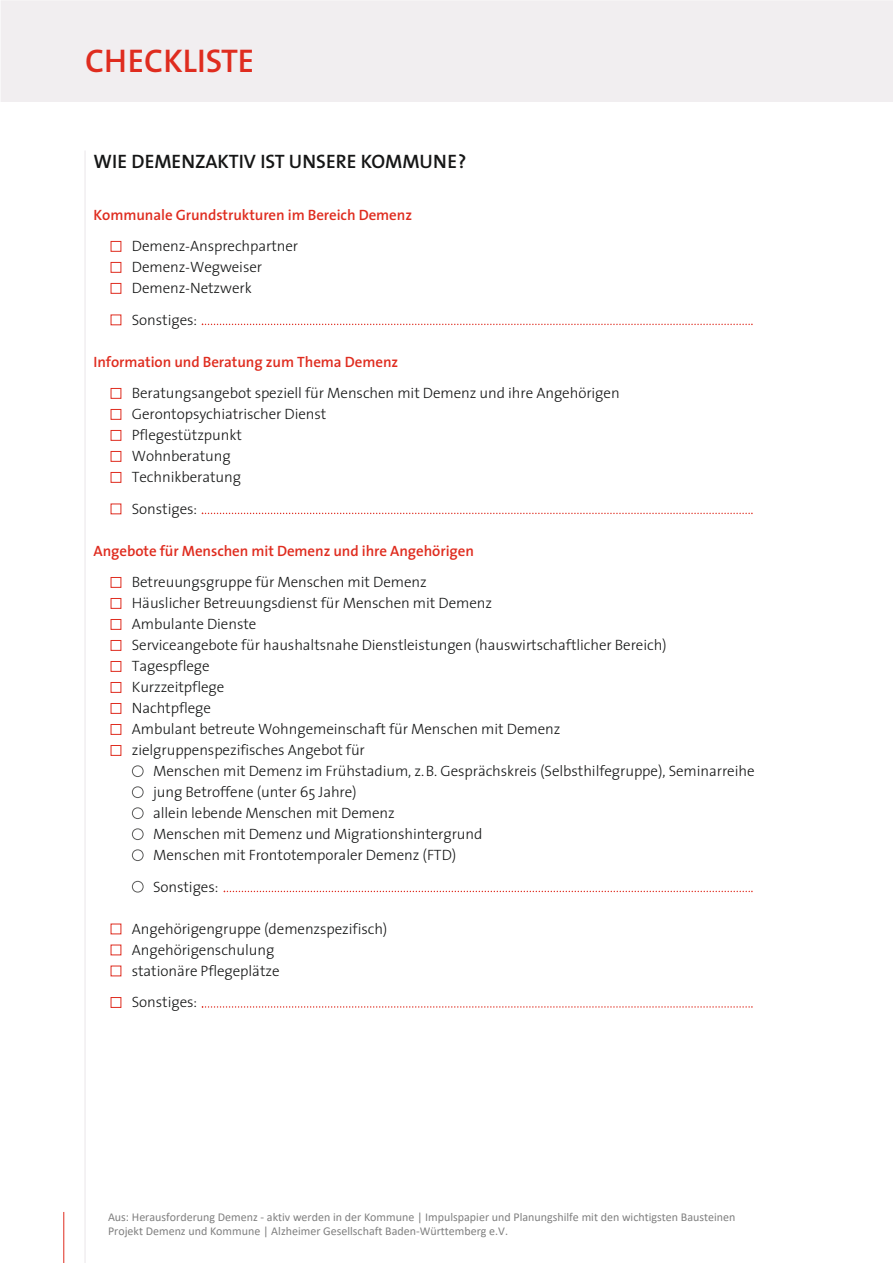
<style>
.page{position:relative;width:893px;height:1263px;background:#fff}
.page>*{position:absolute;margin:0;border:0;box-sizing:border-box;transform-origin:0 0}
.t1{font:600 33px "The Sans";color:#df2c1f}
.t2{font:600 19.5px "The Sans";color:#151616}
.t3{font:300 15px "The Sans";letter-spacing:-.005em;color:#151616}
.t4{font:600 15px "The Sans";letter-spacing:-.005em;color:#df2c1f}
.t5{font:12px/14.4px "Calibri";color:#808080}
.s1{color:#fff}
</style>
<div class="page">
<svg style="left:202px;top:324px;width:551px;height:1px"></svg>
<svg style="left:202px;top:513px;width:551px;height:1px"></svg>
<svg style="left:224px;top:891px;width:529px;height:1px"></svg>
<svg style="left:202px;top:1006px;width:551px;height:2px"></svg>
<hr style="left:63px;top:1212px;width:1px;height:51px;background:#df2c1f">
<div style="left:1px;top:0;width:892px;height:102px;background:#f1eef0"></div>
<hr style="left:84px;top:151px;width:2px;height:1112px;background:#f1eef0">
<h1 class="t1" style="left:85px;top:47px;width:171px">CHECKLISTE</h1>
<h2 class="t2" style="left:94px;top:153px;width:375px">WIE DEMENZAKTIV IST UNSERE KOMMUNE?</h2>
<p class="t4" style="left:94px;top:209px;width:320px">Kommunale Grundstrukturen im Bereich Demenz</p>
<p class="t3" style="left:111px;top:240px;width:189px"><span class="s1">■</span> Demenz-Ansprechpartner</p>
<p class="t3" style="left:111px;top:261px;width:153px"><span class="s1">■</span> Demenz-Wegweiser</p>
<p class="t3" style="left:111px;top:282px;width:143px"><span class="s1">■</span> Demenz-Netzwerk</p>
<p class="t3" style="left:111px;top:314px;width:88px"><span class="s1">■</span> Sonstiges:</p>
<p class="t4" style="left:94px;top:356px;width:306px">Information und Beratung zum Thema Demenz</p>
<p class="t3" style="left:111px;top:387px;width:511px"><span class="s1">■</span> Beratungsangebot speziell für Menschen mit Demenz und ihre Angehörigen</p>
<p class="t3" style="left:111px;top:408px;width:217px"><span class="s1">■</span> Gerontopsychiatrischer Dienst</p>
<p class="t3" style="left:111px;top:429px;width:133px"><span class="s1">■</span> Pflegestützpunkt</p>
<p class="t3" style="left:111px;top:450px;width:122px"><span class="s1">■</span> Wohnberatung</p>
<p class="t3" style="left:111px;top:471px;width:132px"><span class="s1">■</span> Technikberatung</p>
<p class="t3" style="left:111px;top:503px;width:88px"><span class="s1">■</span> Sonstiges:</p>
<p class="t4" style="left:94px;top:545px;width:382px">Angebote für Menschen mit Demenz und ihre Angehörigen</p>
<p class="t3" style="left:111px;top:576px;width:318px"><span class="s1">■</span> Betreuungsgruppe für Menschen mit Demenz</p>
<p class="t3" style="left:111px;top:597px;width:383px"><span class="s1">■</span> Häuslicher Betreuungsdienst für Menschen mit Demenz</p>
<p class="t3" style="left:111px;top:618px;width:147px"><span class="s1">■</span> Ambulante Dienste</p>
<p class="t3" style="left:111px;top:639px;width:558px"><span class="s1">■</span> Serviceangebote für haushaltsnahe Dienstleistungen (hauswirtschaftlicher Bereich)</p>
<p class="t3" style="left:111px;top:660px;width:101px"><span class="s1">■</span> Tagespflege</p>
<p class="t3" style="left:111px;top:681px;width:115px"><span class="s1">■</span> Kurzzeitpflege</p>
<p class="t3" style="left:111px;top:702px;width:102px"><span class="s1">■</span> Nachtpflege</p>
<p class="t3" style="left:111px;top:723px;width:451px"><span class="s1">■</span> Ambulant betreute Wohngemeinschaft für Menschen mit Demenz</p>
<p class="t3" style="left:111px;top:744px;width:256px"><span class="s1">■</span> zielgruppenspezifisches Angebot für</p>
<p class="t3" style="left:132px;top:765px;width:624px"><span class="s1">●</span> Menschen mit Demenz im Frühstadium, z. B. Gesprächskreis (Selbsthilfegruppe), Seminarreihe</p>
<p class="t3" style="left:132px;top:786px;width:226px"><span class="s1">●</span> jung Betroffene (unter 65 Jahre)</p>
<p class="t3" style="left:132px;top:807px;width:265px"><span class="s1">●</span> allein lebende Menschen mit Demenz</p>
<p class="t3" style="left:132px;top:828px;width:352px"><span class="s1">●</span> Menschen mit Demenz und Migrationshintergrund</p>
<p class="t3" style="left:132px;top:849px;width:326px"><span class="s1">●</span> Menschen mit Frontotemporaler Demenz (FTD)</p>
<p class="t3" style="left:132px;top:881px;width:88px"><span class="s1">●</span> Sonstiges:</p>
<p class="t3" style="left:111px;top:923px;width:278px"><span class="s1">■</span> Angehörigengruppe (demenzspezifisch)</p>
<p class="t3" style="left:111px;top:944px;width:165px"><span class="s1">■</span> Angehörigenschulung</p>
<p class="t3" style="left:111px;top:965px;width:171px"><span class="s1">■</span> stationäre Pflegeplätze</p>
<p class="t3" style="left:111px;top:996px;width:88px"><span class="s1">■</span> Sonstiges:</p>
<p class="t5" style="left:108px;top:1209px;width:629px">Aus: Herausforderung Demenz - aktiv werden in der Kommune | Impulspapier und Planungshilfe mit den wichtigsten Bausteinen<br>Projekt Demenz und Kommune | Alzheimer Gesellschaft Baden-Württemberg e.V.</p>
</div>
